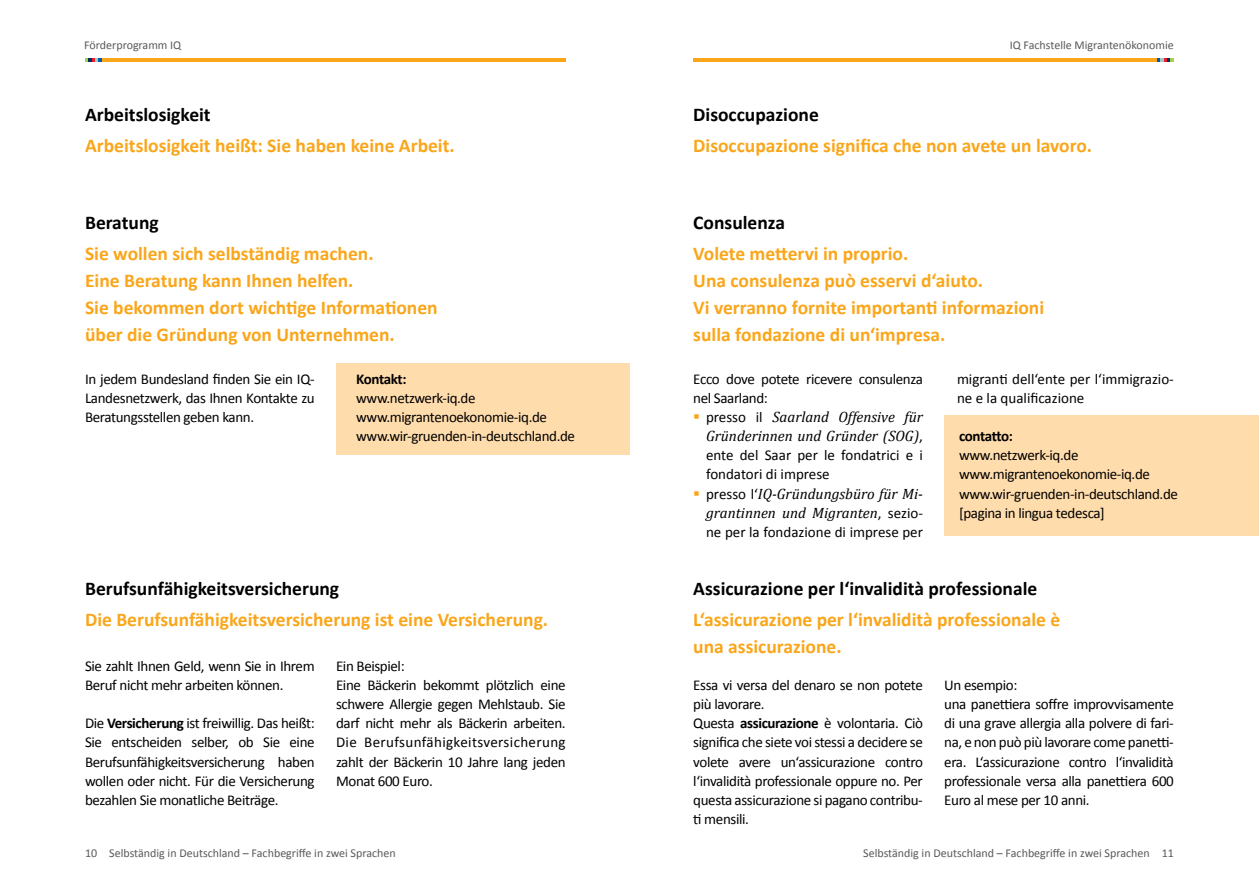
<style>
.page{position:relative;width:1259px;height:893px;background:#fff}
.page>*{position:absolute;margin:0;border:0;box-sizing:border-box;transform-origin:0 0}
.t1{font:700 19.5px/27px "Calibri";color:#faa61a}
.t2{font:700 19.5px "Calibri";color:#000}
.t3{font:15px/19.2px "Calibri";letter-spacing:-.025em;color:#000}
.t4{font:15px/19.2px "Calibri";color:#000}
.t5{font:italic 15px/19.2px "Cambria";color:#000}
.t6{font:700 15px "Calibri";letter-spacing:-.035em;color:#000}
.t7{font:12px "Calibri";color:#58595b}
.s1{font-weight:700}
.s2{font-family:"Calibri";font-style:normal}
</style>
<div class="page">
<div style="left:944px;top:415px;width:315px;height:121px;background:#ffdcac"></div>
<div style="left:336px;top:364px;width:293px;height:91px;background:#ffdcac"></div>
<hr style="left:85px;top:58px;width:481px;height:4px;background:#faa61a">
<svg style="left:85px;top:58px;width:17px;height:4px"></svg>
<hr style="left:693px;top:58px;width:481px;height:4px;background:#faa61a">
<svg style="left:1157px;top:58px;width:17px;height:4px"></svg>
<p class="t7" style="left:84px;top:38px;width:99px">Förderprogramm IQ</p>
<p class="t7" style="left:1009px;top:38px;width:166px">IQ Fachstelle Migrantenökonomie</p>
<h1 class="t2" style="left:85px;top:102px;width:127px">Arbeitslosigkeit</h1>
<h1 class="t1" style="left:85px;top:132px;width:371px">Arbeitslosigkeit heißt: Sie haben keine Arbeit.</h1>
<h1 class="t2" style="left:85px;top:210px;width:75px">Beratung</h1>
<h1 class="t1" style="left:85px;top:240px;width:354px">Sie wollen sich selbständig machen.<br>Eine Beratung kann Ihnen helfen.<br>Sie bekommen dort wichtige Informationen über die Gründung von Unternehmen.</h1>
<p class="t6" style="left:356px;top:369px;width:52px">Kontakt:</p>
<p class="t3" style="left:356px;top:388px;width:220px">www.netzwerk-iq.de www.migrantenoekonomie-iq.de www.wir-gruenden-in-deutschland.de</p>
<p class="t3" style="left:85px;top:369px;width:231px;text-align:justify">In jedem Bundesland finden Sie ein IQ-Landesnetzwerk, das Ihnen Kontakte zu Beratungsstellen geben kann.</p>
<h1 class="t2" style="left:85px;top:576px;width:256px">Berufsunfähigkeitsversicherung</h1>
<h1 class="t1" style="left:85px;top:606px;width:464px">Die Berufsunfähigkeitsversicherung ist eine Versicherung.</h1>
<p class="t3" style="left:85px;top:656px;width:231px">Sie zahlt Ihnen Geld, wenn Sie in Ihrem<br>Beruf nicht mehr arbeiten können.</p>
<p class="t3" style="left:85px;top:714px;width:231px;text-align:justify">Die <span class="s1">Versicherung</span> ist freiwillig. Das heißt:<br>Sie entscheiden selber, ob Sie eine Berufsunfähigkeitsversicherung haben wollen oder nicht. Für die Versicherung bezahlen Sie monatliche Beiträge.</p>
<p class="t3" style="left:336px;top:656px;width:231px">Ein Beispiel:<br>Eine Bäckerin bekommt plötzlich eine schwere Allergie gegen Mehlstaub. Sie darf nicht mehr als Bäckerin arbeiten.<br>Die Berufsunfähigkeitsversicherung zahlt der Bäckerin 10 Jahre lang jeden<br>Monat 600 Euro.</p>
<h1 class="t2" style="left:693px;top:102px;width:127px">Disoccupazione</h1>
<h1 class="t1" style="left:693px;top:132px;width:400px">Disoccupazione significa che non avete un lavoro.</h1>
<h1 class="t2" style="left:693px;top:210px;width:93px">Consulenza</h1>
<h1 class="t1" style="left:693px;top:240px;width:352px">Volete mettervi in proprio.<br>Una consulenza può esservi d‘aiuto.<br>Vi verranno fornite importanti informazioni sulla fondazione di un‘impresa.</h1>
<p class="t3" style="left:693px;top:369px;width:231px">Ecco dove potete ricevere consulenza nel Saarland:</p>
<p class="t5" style="left:706px;top:407px;width:218px"><span class="s2">presso il</span> Saarland Offensive für<br>Gründerinnen und Gründer (SOG)<span class="s2">,</span></p>
<p class="t4" style="left:706px;top:446px;width:218px">ente del Saar per le fondatrici e i fondatori di imprese</p>
<p class="t5" style="left:706px;top:483px;width:218px"><span class="s2">presso l‘</span>IQ-Gründungsbüro für Mi&shy;grantinnen und Migranten<span class="s2">, sezio-</span></p>
<p class="t4" style="left:706px;top:522px;width:218px">ne per la fondazione di imprese per</p>
<p class="t4" style="left:957px;top:369px;width:218px">migranti dell‘ente per l‘immigrazio&shy;ne e la qualificazione</p>
<p class="t6" style="left:959px;top:427px;width:55px">contatto:</p>
<p class="t3" style="left:959px;top:446px;width:220px">www.netzwerk-iq.de www.migrantenoekonomie-iq.de www.wir-gruenden-in-deutschland.de [pagina in lingua tedesca]</p>
<h1 class="t2" style="left:693px;top:576px;width:345px">Assicurazione per l‘invalidità professionale</h1>
<h1 class="t1" style="left:693px;top:606px;width:368px">L‘assicurazione per l‘invalidità professionale è una assicurazione.</h1>
<p class="t3" style="left:693px;top:675px;width:231px">Essa vi versa del denaro se non potete più lavorare.<br>Questa <span class="s1">assicurazione</span> è volontaria. Ciò significa che siete voi stessi a decidere se volete avere un‘assicurazione contro l‘invalidità professionale oppure no. Per questa assicurazione si pagano contribu&shy;ti mensili.</p>
<p class="t3" style="left:944px;top:675px;width:231px">Un esempio:<br>una panettiera soffre improvvisamente di una grave allergia alla polvere di fari&shy;na, e non può più lavorare come panetti&shy;era. L‘assicurazione contro l‘invalidità professionale versa alla panettiera 600<br>Euro al mese per 10 anni.</p>
<p class="t7" style="left:85px;top:845px;width:312px">10 Selbständig in Deutschland – Fachbegriffe in zwei Sprachen</p>
<p class="t7" style="left:863px;top:845px;width:312px">Selbständig in Deutschland – Fachbegriffe in zwei Sprachen 11</p>
</div>
